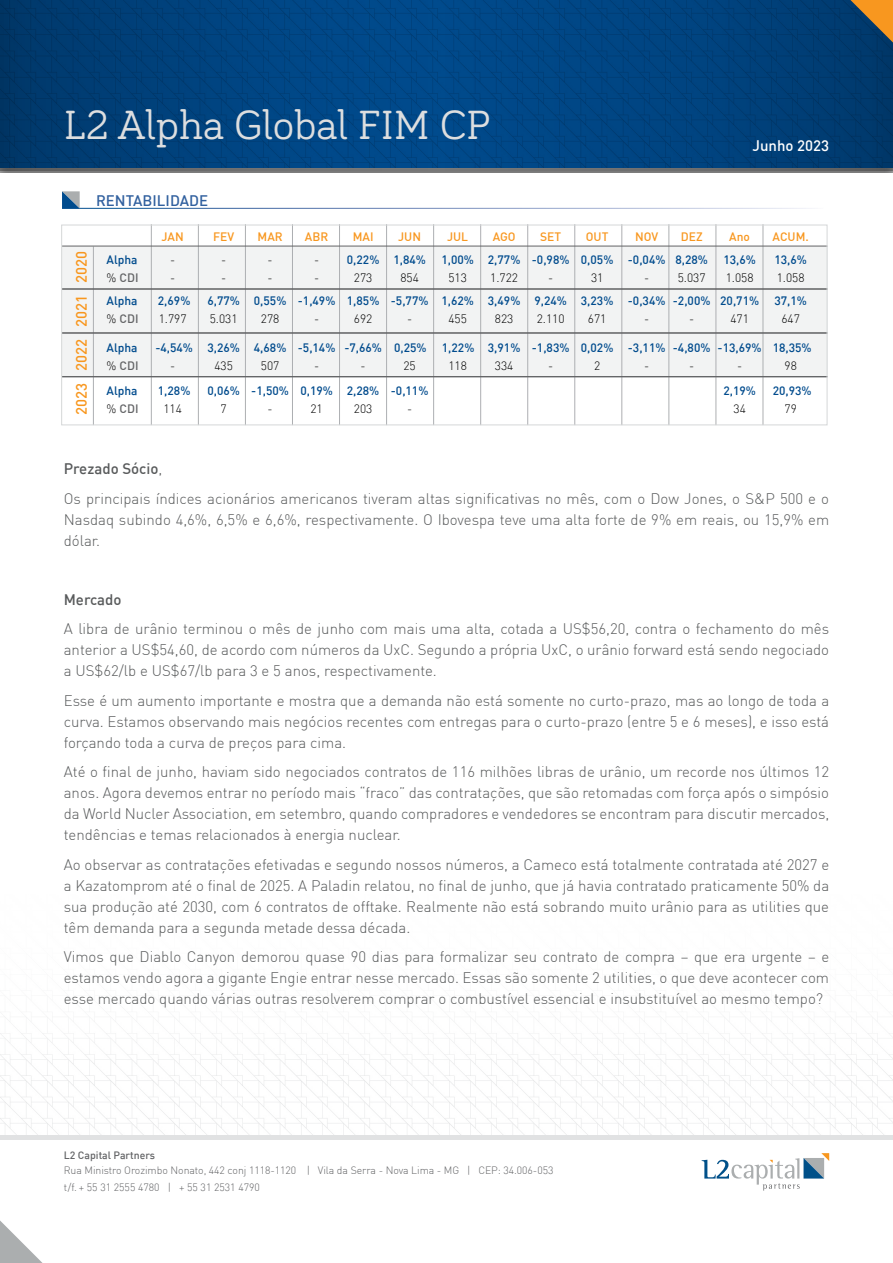
<style>
.page{position:relative;width:893px;height:1263px;background:#fff}
.page>*{position:absolute;margin:0;border:0;box-sizing:border-box;transform-origin:0 0}
.t1{font:42px "Bariol Serif";color:#dddedf}
.t2{font:300 15px/21px "DIN";color:#585a5b;text-align:justify}
.t3{font:500 15px "DIN";color:#f8971f}
.t4{font:500 15px "DIN";color:#32619f}
.t5{font:500 15px "DIN";color:#fff}
.t6{font:500 15px "DIN";color:#585a5b}
.t7{font:500 12px "DIN";color:#004b8d}
.t8{font:300 12px "DIN";color:#000}
.t9{font:500 12px "DIN";color:#f8971f}
.t10{font:500 12px "DIN";color:#636466}
.t11{font:300 10.5px/16.5px "DIN";letter-spacing:-.005em;color:#636466}
.t12{font:500 10.5px "DIN";color:#636466}
.s1{font-weight:300;color:#000}
.s2{font-weight:500}
</style>
<div class="page">
<div style="left:0;top:165px;width:893px;height:8px;background:#fff;opacity:.75"></div>
<svg style="left:0;top:0;width:893px;height:170px"></svg>
<svg style="left:850px;top:0;width:43px;height:43px"></svg>
<svg style="left:0;top:1220px;width:43px;height:43px"></svg>
<img style="left:0;top:1016px;width:893px;height:119px">
<div style="left:0;top:1135px;width:893px;height:5px;background:#e1e2e3"></div>
<svg style="left:702px;top:1153px;width:127px;height:37px"></svg>
<div style="left:62px;top:246px;width:765px;height:131px;background:#f2f3f3"></div>
<hr style="left:93px;top:246px;width:1px;height:179px;background:#adafb2">
<hr style="left:151px;top:224px;width:1px;height:201px;background:#adafb2">
<hr style="left:198px;top:224px;width:1px;height:201px;background:#adafb2">
<hr style="left:245px;top:224px;width:1px;height:201px;background:#adafb2">
<hr style="left:292px;top:224px;width:1px;height:201px;background:#adafb2">
<hr style="left:339px;top:224px;width:1px;height:201px;background:#adafb2">
<hr style="left:386px;top:224px;width:1px;height:201px;background:#adafb2">
<hr style="left:433px;top:224px;width:1px;height:201px;background:#adafb2">
<hr style="left:480px;top:224px;width:1px;height:201px;background:#adafb2">
<hr style="left:527px;top:224px;width:1px;height:201px;background:#adafb2">
<hr style="left:574px;top:224px;width:1px;height:201px;background:#adafb2">
<hr style="left:622px;top:224px;width:1px;height:201px;background:#adafb2">
<hr style="left:669px;top:224px;width:1px;height:201px;background:#adafb2">
<hr style="left:716px;top:224px;width:1px;height:201px;background:#adafb2">
<hr style="left:763px;top:224px;width:1px;height:201px;background:#adafb2">
<hr style="left:62px;top:246px;width:765px;height:1px;background:#636466">
<svg style="left:62px;top:191px;width:18px;height:17px"></svg>
<hr style="left:62px;top:289px;width:765px;height:1px;background:#636466">
<hr style="left:62px;top:333px;width:765px;height:1px;background:#636466">
<hr style="left:62px;top:376px;width:765px;height:1px;background:#636466">
<hr style="left:62px;top:377px;width:765px;height:1px;background:#636466">
<div style="left:61px;top:225px;width:766px;height:200px;border:1px solid #d5d7d8"></div>
<h1 class="t1" style="left:64px;top:96px;width:428px">L2 Alpha Global FIM CP</h1>
<p class="t4" style="left:96px;top:191px;width:114px">RENTABILIDADE</p>
<p class="t5" style="left:752px;top:136px;width:78px">Junho 2023</p>
<p class="t3" style="left:72px;top:283px;width:33px;rotate:-90deg">2020</p>
<p class="t3" style="left:72px;top:327px;width:33px;rotate:-90deg">2021</p>
<p class="t3" style="left:72px;top:371px;width:33px;rotate:-90deg">2022</p>
<p class="t3" style="left:72px;top:415px;width:33px;rotate:-90deg">2023</p>
<p class="t9" style="left:162px;top:229px;width:24px">JAN</p>
<p class="t9" style="left:213px;top:229px;width:23px">FEV</p>
<p class="t9" style="left:258px;top:229px;width:27px">MAR</p>
<p class="t9" style="left:305px;top:229px;width:25px">ABR</p>
<p class="t9" style="left:353px;top:229px;width:22px">MAI</p>
<p class="t9" style="left:398px;top:229px;width:24px">JUN</p>
<p class="t9" style="left:447px;top:229px;width:23px">JUL</p>
<p class="t9" style="left:493px;top:229px;width:24px">AGO</p>
<p class="t9" style="left:540px;top:229px;width:23px">SET</p>
<p class="t9" style="left:586px;top:229px;width:24px">OUT</p>
<p class="t9" style="left:635px;top:229px;width:25px">NOV</p>
<p class="t9" style="left:681px;top:229px;width:23px">DEZ</p>
<p class="t9" style="left:729px;top:229px;width:22px">Ano</p>
<p class="t9" style="left:773px;top:229px;width:38px">ACUM.</p>
<p class="t7" style="left:107px;top:252px;width:33px">Alpha</p>
<p class="t8" style="left:170px;top:252px;width:7px">-</p>
<p class="t8" style="left:221px;top:252px;width:7px">-</p>
<p class="t8" style="left:268px;top:252px;width:7px">-</p>
<p class="t7" style="left:314px;top:252px;width:113px"><span class="s1">-</span> 0,22% 1,84%</p>
<p class="t7" style="left:441px;top:252px;width:268px">1,00% 2,77% -0,98% 0,05% -0,04% 8,28%</p>
<p class="t7" style="left:723px;top:252px;width:34px">13,6%</p>
<p class="t7" style="left:774px;top:252px;width:34px">13,6%</p>
<p class="t10" style="left:107px;top:270px;width:34px"><span class="s1">%</span> CDI</p>
<p class="t8" style="left:170px;top:270px;width:7px">-</p>
<p class="t8" style="left:221px;top:270px;width:7px">-</p>
<p class="t8" style="left:268px;top:270px;width:7px">-</p>
<p class="t8" style="left:314px;top:270px;width:7px">-</p>
<p class="t8" style="left:354px;top:270px;width:20px">273</p>
<p class="t8" style="left:400px;top:270px;width:20px">854</p>
<p class="t8" style="left:448px;top:270px;width:20px">513</p>
<p class="t8" style="left:490px;top:270px;width:29px">1.722</p>
<p class="t8" style="left:548px;top:270px;width:7px">-</p>
<p class="t8" style="left:591px;top:270px;width:14px">31</p>
<p class="t8" style="left:644px;top:270px;width:63px">- 5.037</p>
<p class="t8" style="left:726px;top:270px;width:29px">1.058</p>
<p class="t8" style="left:777px;top:270px;width:29px">1.058</p>
<p class="t7" style="left:107px;top:293px;width:33px">Alpha</p>
<p class="t7" style="left:158px;top:293px;width:34px">2,69%</p>
<p class="t7" style="left:207px;top:293px;width:553px">6,77% 0,55% -1,49% 1,85% -5,77% 1,62% 3,49% 9,24% 3,23% -0,34% -2,00% 20,71%</p>
<p class="t7" style="left:774px;top:293px;width:34px">37,1%</p>
<p class="t10" style="left:107px;top:311px;width:34px"><span class="s1">%</span> CDI</p>
<p class="t8" style="left:159px;top:311px;width:29px">1.797</p>
<p class="t8" style="left:210px;top:311px;width:29px">5.031</p>
<p class="t8" style="left:261px;top:311px;width:20px">278</p>
<p class="t8" style="left:314px;top:311px;width:7px">-</p>
<p class="t8" style="left:354px;top:311px;width:20px">692</p>
<p class="t8" style="left:407px;top:311px;width:7px">-</p>
<p class="t8" style="left:448px;top:311px;width:20px">455</p>
<p class="t8" style="left:495px;top:311px;width:20px">823</p>
<p class="t8" style="left:537px;top:311px;width:29px">2.110</p>
<p class="t8" style="left:588px;top:311px;width:20px">671</p>
<p class="t8" style="left:644px;top:311px;width:7px">-</p>
<p class="t8" style="left:689px;top:311px;width:7px">-</p>
<p class="t8" style="left:730px;top:311px;width:20px">471</p>
<p class="t8" style="left:781px;top:311px;width:20px">647</p>
<p class="t7" style="left:107px;top:340px;width:33px">Alpha</p>
<p class="t7" style="left:155px;top:340px;width:273px">-4,54% 3,26% 4,68% -5,14% -7,66% 0,25%</p>
<p class="t7" style="left:442px;top:340px;width:371px">1,22% 3,91% -1,83% 0,02% -3,11% -4,80% -13,69% 18,35%</p>
<p class="t10" style="left:107px;top:358px;width:34px"><span class="s1">%</span> CDI</p>
<p class="t8" style="left:170px;top:358px;width:7px">-</p>
<p class="t8" style="left:214px;top:358px;width:20px">435</p>
<p class="t8" style="left:261px;top:358px;width:20px">507</p>
<p class="t8" style="left:314px;top:358px;width:7px">-</p>
<p class="t8" style="left:361px;top:358px;width:7px">-</p>
<p class="t8" style="left:403px;top:358px;width:14px">25</p>
<p class="t8" style="left:448px;top:358px;width:20px">118</p>
<p class="t8" style="left:495px;top:358px;width:20px">334</p>
<p class="t8" style="left:548px;top:358px;width:7px">-</p>
<p class="t8" style="left:594px;top:358px;width:8px">2</p>
<p class="t8" style="left:644px;top:358px;width:7px">-</p>
<p class="t8" style="left:689px;top:358px;width:7px">-</p>
<p class="t8" style="left:737px;top:358px;width:7px">-</p>
<p class="t8" style="left:784px;top:358px;width:14px">98</p>
<p class="t7" style="left:107px;top:383px;width:33px">Alpha</p>
<p class="t7" style="left:158px;top:383px;width:34px">1,28%</p>
<p class="t7" style="left:207px;top:383px;width:223px">0,06% -1,50% 0,19% 2,28% -0,11%</p>
<p class="t7" style="left:723px;top:383px;width:34px">2,19%</p>
<p class="t7" style="left:773px;top:383px;width:40px">20,93%</p>
<p class="t10" style="left:107px;top:401px;width:34px"><span class="s1">%</span> CDI</p>
<p class="t8" style="left:163px;top:402px;width:20px">114</p>
<p class="t8" style="left:221px;top:402px;width:8px">7</p>
<p class="t8" style="left:268px;top:402px;width:7px">-</p>
<p class="t8" style="left:310px;top:402px;width:14px">21</p>
<p class="t8" style="left:354px;top:402px;width:20px">203</p>
<p class="t8" style="left:407px;top:402px;width:7px">-</p>
<p class="t8" style="left:733px;top:402px;width:14px">34</p>
<p class="t8" style="left:784px;top:402px;width:14px">79</p>
<p class="t2" style="left:64px;top:454px;width:767px;line-height:29.5px"><span class="s2">Prezado Sócio</span>,<br>Os principais índices acionários americanos tiveram altas significativas no mês, com o Dow Jones, o S&amp;P 500 e o</p>
<p class="t2" style="left:64px;top:509px;width:767px">Nasdaq subindo 4,6%, 6,5% e 6,6%, respectivamente. O Ibovespa teve uma alta forte de 9% em reais, ou 15,9% em dólar.</p>
<p class="t6" style="left:64px;top:590px;width:59px">Mercado</p>
<p class="t2" style="left:64px;top:618px;width:767px">A libra de urânio terminou o mês de junho com mais uma alta, cotada a US$56,20, contra o fechamento do mês anterior a US$54,60, de acordo com números da UxC. Segundo a própria UxC, o urânio forward está sendo negociado a US$62/lb e US$67/lb para 3 e 5 anos, respectivamente.</p>
<p class="t2" style="left:64px;top:690px;width:767px">Esse é um aumento importante e mostra que a demanda não está somente no curto-prazo, mas ao longo de toda a curva. Estamos observando mais negócios recentes com entregas para o curto-prazo (entre 5 e 6 meses), e isso está forçando toda a curva de preços para cima.</p>
<p class="t2" style="left:64px;top:761px;width:767px">Até o final de junho, haviam sido negociados contratos de 116 milhões libras de urânio, um recorde nos últimos 12 anos. Agora devemos entrar no período mais “fraco” das contratações, que são retomadas com força após o simpósio da World Nucler Association, em setembro, quando compradores e vendedores se encontram para discutir mercados, tendências e temas relacionados à energia nuclear.</p>
<p class="t2" style="left:64px;top:854px;width:767px">Ao observar as contratações efetivadas e segundo nossos números, a Cameco está totalmente contratada até 2027 e a Kazatomprom até o final de 2025. A Paladin relatou, no final de junho, que já havia contratado praticamente 50% da sua produção até 2030, com 6 contratos de offtake. Realmente não está sobrando muito urânio para as utilities que têm demanda para a segunda metade dessa década.</p>
<p class="t2" style="left:64px;top:946px;width:767px">Vimos que Diablo Canyon demorou quase 90 dias para formalizar seu contrato de compra – que era urgente – e estamos vendo agora a gigante Engie entrar nesse mercado. Essas são somente 2 utilities, o que deve acontecer com esse mercado quando várias outras resolverem comprar o combustível essencial e insubstituível ao mesmo tempo?</p>
<p class="t12" style="left:64px;top:1149px;width:93px">L2 Capital Partners</p>
<p class="t11" style="left:64px;top:1162px;width:491px">Rua Ministro Orozimbo Nonato, 442 conj 1118-1120 | Vila da Serra - Nova Lima - MG | CEP: 34.006-053 t/f. + 55 31 2555 4780 | + 55 31 2531 4790</p>
</div>
